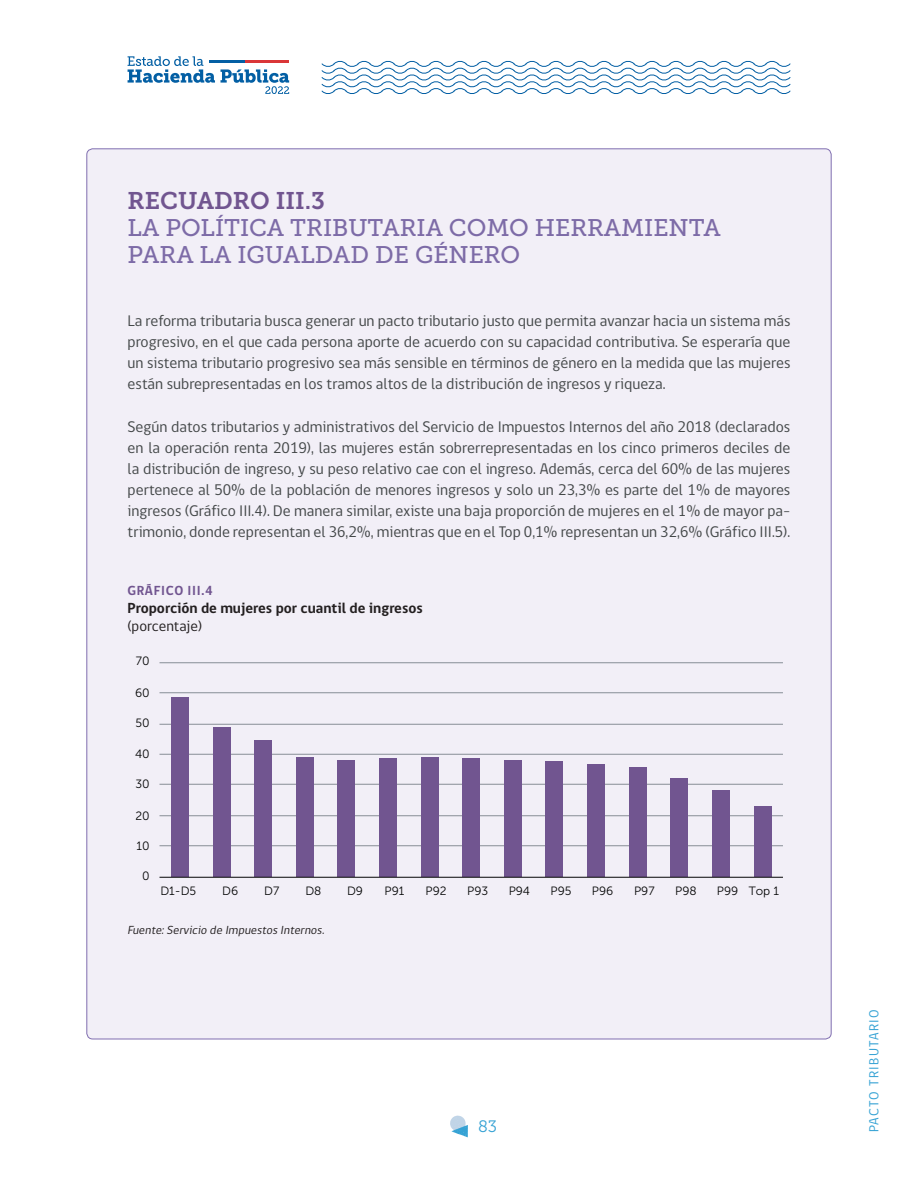
<style>
.page{position:relative;width:918px;height:1188px;background:#fff}
.page>*{position:absolute;margin:0;border:0;box-sizing:border-box;transform-origin:0 0}
.t1{font:24px/27px "Museo Slab 500";color:#7d6ba7}
.t2{font:24px "Museo Slab 700";color:#715590}
.t3{font:16.5px "Museo Slab 300";color:#35a2d4}
.t4{font:15.75px/21px "gob CL";color:#434748;text-align:justify}
.t5{font:700 15px "gob CL";color:#231f20}
.t6{font:15px "gob CL";color:#231f20}
.t7{font:13.5px "gob CL";letter-spacing:.1em;color:#35a2d4}
.t8{font:700 13.5px "gob CL";letter-spacing:.05em;color:#715590}
.t9{font:12px "Museo Sans 300";color:#030404}
.t10{font:italic 12px "gob CL";color:#231f20}
</style>
<div class="page">
<svg style="left:128px;top:56px;width:87px;height:27px"></svg>
<svg style="left:221px;top:69px;width:68px;height:25px"></svg>
<hr style="left:210px;top:60px;width:35px;height:3px;background:#035fa4">
<hr style="left:245px;top:60px;width:44px;height:3px;background:#da3638">
<svg style="left:321px;top:60px;width:470px;height:34px"></svg>
<svg style="left:450px;top:1116px;width:18px;height:21px"></svg>
<div style="left:87px;top:149px;width:744px;height:890px;background:#f2eff7;border-radius:6px"></div>
<hr style="left:160px;top:845px;width:623px;height:1px;background:#878e96">
<hr style="left:160px;top:815px;width:623px;height:1px;background:#878e96">
<hr style="left:160px;top:784px;width:623px;height:1px;background:#878e96">
<hr style="left:160px;top:754px;width:623px;height:1px;background:#878e96">
<hr style="left:160px;top:724px;width:623px;height:1px;background:#878e96">
<hr style="left:160px;top:693px;width:623px;height:1px;background:#878e96">
<hr style="left:160px;top:663px;width:623px;height:1px;background:#878e96">
<div style="left:754px;top:806px;width:17px;height:71px;background:#715590"></div>
<div style="left:712px;top:790px;width:17px;height:87px;background:#715590"></div>
<div style="left:671px;top:778px;width:17px;height:99px;background:#715590"></div>
<div style="left:629px;top:767px;width:17px;height:110px;background:#715590"></div>
<div style="left:588px;top:764px;width:17px;height:113px;background:#715590"></div>
<div style="left:546px;top:761px;width:17px;height:116px;background:#715590"></div>
<div style="left:504px;top:760px;width:17px;height:117px;background:#715590"></div>
<div style="left:463px;top:758px;width:17px;height:119px;background:#715590"></div>
<div style="left:421px;top:757px;width:17px;height:120px;background:#715590"></div>
<div style="left:380px;top:758px;width:17px;height:119px;background:#715590"></div>
<div style="left:338px;top:760px;width:17px;height:117px;background:#715590"></div>
<div style="left:296px;top:757px;width:17px;height:120px;background:#715590"></div>
<div style="left:255px;top:740px;width:17px;height:137px;background:#715590"></div>
<div style="left:213px;top:727px;width:17px;height:150px;background:#715590"></div>
<div style="left:171px;top:697px;width:17px;height:180px;background:#715590"></div>
<hr style="left:160px;top:877px;width:623px;height:1px;background:#030404">
<h1 class="t2" style="left:128px;top:186px;width:199px">RECUADRO III.3</h1>
<h1 class="t1" style="left:128px;top:216px;width:595px">LA POLÍTICA TRIBUTARIA COMO HERRAMIENTA<br>PARA LA IGUALDAD DE GÉNERO</h1>
<p class="t4" style="left:128px;top:312px;width:664px">La reforma tributaria busca generar un pacto tributario justo que permita avanzar hacia un sistema más progresivo, en el que cada persona aporte de acuerdo con su capacidad contributiva. Se esperaría que un sistema tributario progresivo sea más sensible en términos de género en la medida que las mujeres están subrepresentadas en los tramos altos de la distribución de ingresos y riqueza.</p>
<p class="t4" style="left:128px;top:417px;width:664px">Según datos tributarios y administrativos del Servicio de Impuestos Internos del año 2018 (declarados en la operación renta 2019), las mujeres están sobrerrepresentadas en los cinco primeros deciles de la distribución de ingreso, y su peso relativo cae con el ingreso. Además, cerca del 60% de las mujeres pertenece al 50% de la población de menores ingresos y solo un 23,3% es parte del 1% de mayores ingresos (Gráfico III.4). De manera similar, existe una baja proporción de mujeres en el 1% de mayor pa&shy;trimonio, donde representan el 36,2%, mientras que en el Top 0,1% representan un 32,6% (Gráfico III.5).</p>
<p class="t8" style="left:128px;top:586px;width:87px">GRÁFICO III.4</p>
<p class="t5" style="left:128px;top:603px;width:297px">Proporción de mujeres por cuantil de ingresos</p>
<p class="t6" style="left:128px;top:621px;width:76px">(porcentaje)</p>
<p class="t9" style="left:136px;top:656px;width:15px">70</p>
<p class="t9" style="left:135px;top:688px;width:16px">60</p>
<p class="t9" style="left:135px;top:718px;width:16px">50</p>
<p class="t9" style="left:135px;top:749px;width:16px">40</p>
<p class="t9" style="left:135px;top:779px;width:16px">30</p>
<p class="t9" style="left:135px;top:811px;width:16px">20</p>
<p class="t9" style="left:137px;top:841px;width:15px">10</p>
<p class="t9" style="left:142px;top:871px;width:9px">0</p>
<p class="t9" style="left:160px;top:886px;width:37px">D1-D5</p>
<p class="t9" style="left:222px;top:886px;width:18px">D6</p>
<p class="t9" style="left:264px;top:886px;width:17px">D7</p>
<p class="t9" style="left:305px;top:886px;width:18px">D8</p>
<p class="t9" style="left:347px;top:886px;width:18px">D9</p>
<p class="t9" style="left:385px;top:886px;width:21px">P91</p>
<p class="t9" style="left:426px;top:886px;width:23px">P92</p>
<p class="t9" style="left:467px;top:886px;width:23px">P93</p>
<p class="t9" style="left:509px;top:886px;width:23px">P94</p>
<p class="t9" style="left:551px;top:886px;width:22px">P95</p>
<p class="t9" style="left:592px;top:886px;width:23px">P96</p>
<p class="t9" style="left:634px;top:886px;width:22px">P97</p>
<p class="t9" style="left:675px;top:886px;width:23px">P98</p>
<p class="t9" style="left:717px;top:886px;width:64px">P99 Top 1</p>
<p class="t10" style="left:128px;top:925px;width:200px">Fuente: Servicio de Impuestos Internos.</p>
<p class="t3" style="left:478px;top:1116px;width:21px">83</p>
<p class="t7" style="left:869px;top:1132px;width:124px;rotate:-90deg">PACTO TRIBUTARIO</p>
</div>
